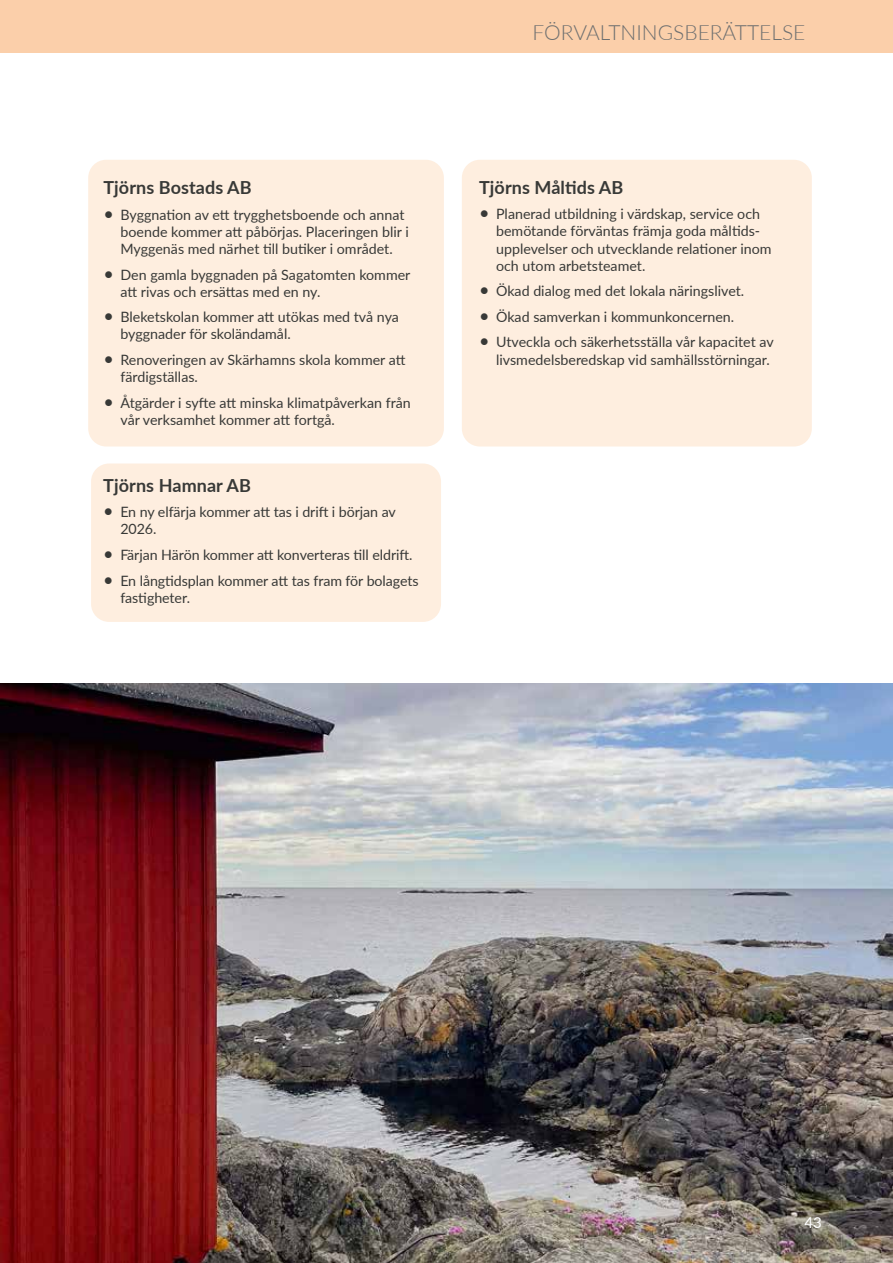
<style>
.page{position:relative;width:893px;height:1263px;background:#fff}
.page>*{position:absolute;margin:0;border:0;box-sizing:border-box;transform-origin:0 0}
.t1{font:300 21px "Lato";color:#6f7070}
.t2{font:700 18px "Lato";letter-spacing:.005em;color:#383937}
.t3{font:15px "Lato";color:#fff}
.t4{font:14.25px/17.1px "Lato";color:#383937}
.s1{font-size:18px}
</style>
<div class="page">
<img style="left:0;top:683px;width:893px;height:580px">
<div style="left:91px;top:463px;width:350px;height:159px;background:#feeedf;border-radius:18px"></div>
<div style="left:462px;top:160px;width:350px;height:286px;background:#feeedf;border-radius:18px"></div>
<div style="left:88px;top:160px;width:356px;height:286px;background:#feeedf;border-radius:18px"></div>
<div style="left:0;top:0;width:893px;height:52px;background:#fbcfaa"></div>
<p class="t2" style="left:103px;top:174px;width:150px">Tjörns Bostads AB</p>
<p class="t4" style="left:120px;top:205px;width:290px;text-indent:-17px"><span class="s1">•</span> Byggnation av ett trygghetsboende och annat boende kommer att påbörjas. Placeringen blir i<br>Myggenäs med närhet till butiker i området.</p>
<p class="t4" style="left:120px;top:265px;width:291px;text-indent:-17px"><span class="s1">•</span> Den gamla byggnaden på Sagatomten kommer att rivas och ersättas med en ny.</p>
<p class="t4" style="left:120px;top:308px;width:280px;text-indent:-17px"><span class="s1">•</span> Bleketskolan kommer att utökas med två nya byggnader för skoländamål.</p>
<p class="t4" style="left:120px;top:351px;width:286px;text-indent:-17px"><span class="s1">•</span> Renoveringen av Skärhamns skola kommer att färdigställas.</p>
<p class="t4" style="left:120px;top:393px;width:292px;text-indent:-17px"><span class="s1">•</span> Åtgärder i syfte att minska klimatpåverkan från vår verksamhet kommer att fortgå.</p>
<p class="t2" style="left:103px;top:472px;width:149px">Tjörns Hamnar AB</p>
<p class="t4" style="left:120px;top:503px;width:277px;text-indent:-17px"><span class="s1">•</span> En ny elfärja kommer att tas i drift i början av<br>2026.</p>
<p class="t4" style="left:103px;top:546px;width:311px"><span class="s1">•</span> Färjan Härön kommer att konverteras till eldrift.</p>
<p class="t4" style="left:120px;top:571px;width:300px;text-indent:-17px"><span class="s1">•</span> En långtidsplan kommer att tas fram för bolagets fastigheter.</p>
<h1 class="t1" style="left:533px;top:18px;width:274px">FÖRVALTNINGSBERÄTTELSE</h1>
<p class="t2" style="left:479px;top:174px;width:146px">Tjörns Måltids AB</p>
<p class="t4" style="left:496px;top:205px;width:277px;text-indent:-17px"><span class="s1">•</span> Planerad utbildning i värdskap, service och bemötande förväntas främja goda måltids&shy;upplevelser och utvecklande relationer inom och utom arbetsteamet.</p>
<p class="t4" style="left:479px;top:282px;width:267px"><span class="s1">•</span> Ökad dialog med det lokala näringslivet.</p>
<p class="t4" style="left:479px;top:307px;width:257px"><span class="s1">•</span> Ökad samverkan i kommunkoncernen.</p>
<p class="t4" style="left:479px;top:333px;width:296px;text-align:right"><span class="s1">•</span> Utveckla och säkerhetsställa vår kapacitet av livsmedelsberedskap vid samhällsstörningar.</p>
<p class="t3" style="left:804px;top:1212px;width:19px">43</p>
</div>
